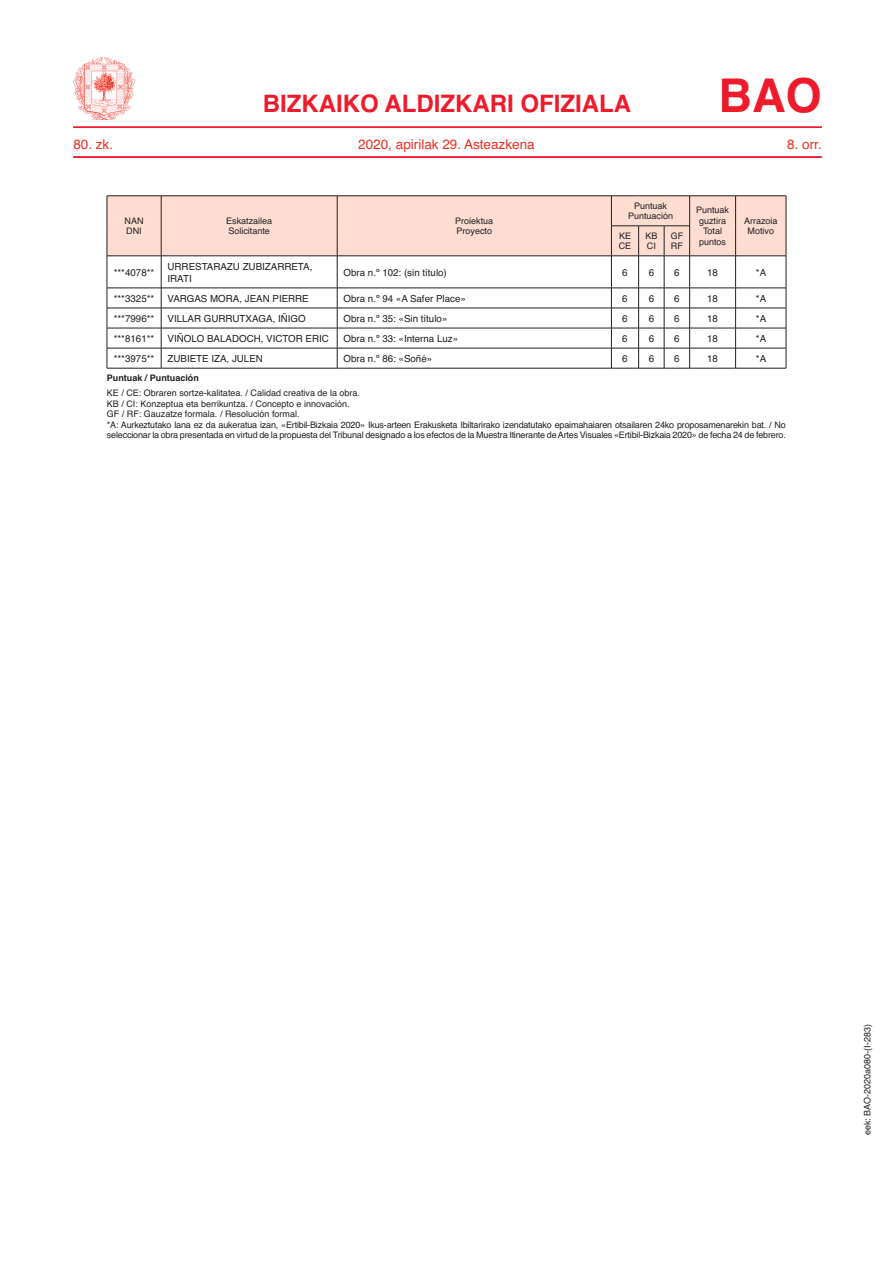
<style>
.page{position:relative;width:893px;height:1263px;background:#fff}
.page>*{position:absolute;margin:0;border:0;box-sizing:border-box;transform-origin:0 0}
.t1{font:700 46.5px "Helvetica";color:#ee1b2c}
.t2{font:700 24px "Helvetica";color:#ee1b2c}
.t3{font:13.5px "Helvetica";color:#ee2e22}
.t4{font:9.75px/12px "Helvetica";color:#231f20}
.t5{font:9px/10.5px "Helvetica";letter-spacing:-.02em;color:#231f20}
.t6{font:9px/10.5px "Helvetica";color:#231f20;text-align:center}
.t7{font:700 9px "Helvetica";color:#231f20}
</style>
<div class="page">
<hr style="left:73px;top:126px;width:749px;height:2px;background:#ee1b2c">
<hr style="left:73px;top:156px;width:749px;height:2px;background:#ee1b2c">
<img style="left:74px;top:58px;width:61px;height:61px">
<hr style="left:161px;top:256px;width:1px;height:32px;background:#231f20">
<hr style="left:337px;top:256px;width:1px;height:32px;background:#231f20">
<hr style="left:611px;top:256px;width:1px;height:32px;background:#231f20">
<hr style="left:638px;top:256px;width:1px;height:32px;background:#231f20">
<hr style="left:664px;top:256px;width:1px;height:32px;background:#231f20">
<hr style="left:689px;top:256px;width:1px;height:32px;background:#231f20">
<hr style="left:735px;top:256px;width:1px;height:32px;background:#231f20">
<hr style="left:107px;top:288px;width:54px;height:1px;background:#231f20">
<hr style="left:161px;top:288px;width:176px;height:1px;background:#231f20">
<hr style="left:337px;top:288px;width:274px;height:1px;background:#231f20">
<hr style="left:690px;top:288px;width:46px;height:1px;background:#231f20">
<hr style="left:736px;top:288px;width:50px;height:1px;background:#231f20">
<hr style="left:107px;top:308px;width:54px;height:1px;background:#231f20">
<hr style="left:161px;top:308px;width:176px;height:1px;background:#231f20">
<hr style="left:337px;top:308px;width:274px;height:1px;background:#231f20">
<hr style="left:690px;top:308px;width:46px;height:1px;background:#231f20">
<hr style="left:736px;top:308px;width:50px;height:1px;background:#231f20">
<hr style="left:107px;top:328px;width:54px;height:1px;background:#231f20">
<hr style="left:161px;top:328px;width:176px;height:1px;background:#231f20">
<hr style="left:337px;top:328px;width:274px;height:1px;background:#231f20">
<hr style="left:690px;top:328px;width:46px;height:1px;background:#231f20">
<hr style="left:736px;top:328px;width:50px;height:1px;background:#231f20">
<hr style="left:107px;top:348px;width:54px;height:1px;background:#231f20">
<hr style="left:161px;top:348px;width:176px;height:1px;background:#231f20">
<svg style="left:161px;top:288px;width:1px;height:80px"></svg>
<hr style="left:337px;top:348px;width:274px;height:1px;background:#231f20">
<svg style="left:337px;top:288px;width:1px;height:80px"></svg>
<hr style="left:690px;top:348px;width:46px;height:1px;background:#231f20">
<hr style="left:736px;top:348px;width:50px;height:1px;background:#231f20">
<svg style="left:735px;top:288px;width:1px;height:80px"></svg>
<hr style="left:107px;top:368px;width:54px;height:1px;background:#231f20">
<hr style="left:161px;top:368px;width:176px;height:1px;background:#231f20">
<hr style="left:337px;top:368px;width:274px;height:1px;background:#231f20">
<svg style="left:611px;top:288px;width:79px;height:81px"></svg>
<hr style="left:690px;top:368px;width:46px;height:1px;background:#231f20">
<hr style="left:736px;top:368px;width:50px;height:1px;background:#231f20">
<hr style="left:107px;top:256px;width:1px;height:32px;background:#231f20">
<hr style="left:786px;top:256px;width:1px;height:32px;background:#231f20">
<svg style="left:107px;top:288px;width:1px;height:80px"></svg>
<svg style="left:786px;top:288px;width:1px;height:80px"></svg>
<hr style="left:786px;top:196px;width:1px;height:30px;background:#231f20">
<hr style="left:786px;top:226px;width:1px;height:30px;background:#231f20">
<svg style="left:107px;top:196px;width:679px;height:61px"></svg>
<hr style="left:690px;top:256px;width:46px;height:1px;background:#231f20">
<hr style="left:736px;top:256px;width:50px;height:1px;background:#231f20">
<h2 class="t2" style="left:263px;top:84px;width:370px">BIZKAIKO ALDIZKARI OFIZIALA</h2>
<h1 class="t1" style="left:718px;top:58px;width:105px">BAO</h1>
<h3 class="t3" style="left:73px;top:134px;width:41px">80. zk.</h3>
<h3 class="t3" style="left:358px;top:134px;width:178px">2020, apirilak 29. Asteazkena</h3>
<h3 class="t3" style="left:787px;top:134px;width:36px">8. orr.</h3>
<p class="t5" style="left:125px;top:216px;width:20px">NAN<br>DNI</p>
<p class="t6" style="left:226px;top:216px;width:48px;text-align:left">Eskatzailea<br>Solicitante</p>
<p class="t6" style="left:455px;top:216px;width:40px;text-align:left">Proiektua<br>Proyecto</p>
<p class="t6" style="left:628px;top:201px;width:47px">Puntuak<br>Puntuación</p>
<p class="t6" style="left:696px;top:205px;width:35px">Puntuak guztira<br>Total puntos</p>
<p class="t6" style="left:744px;top:216px;width:35px">Arrazoia<br>Motivo</p>
<p class="t5" style="left:619px;top:231px;width:14px">KE<br>CE</p>
<p class="t5" style="left:645px;top:231px;width:14px">KB<br>CI</p>
<p class="t5" style="left:671px;top:231px;width:14px">GF<br>RF</p>
<p class="t4" style="left:114px;top:266px;width:42px">***4078**</p>
<p class="t4" style="left:168px;top:260px;width:146px">URRESTARAZU ZUBIZARRETA,<br>IRATI</p>
<p class="t4" style="left:344px;top:266px;width:105px">Obra n.º 102: (sin título)</p>
<p class="t4" style="left:622px;top:266px;width:7px">6</p>
<p class="t4" style="left:649px;top:266px;width:7px">6</p>
<p class="t4" style="left:674px;top:266px;width:7px">6</p>
<p class="t4" style="left:707px;top:266px;width:12px">18</p>
<p class="t4" style="left:756px;top:266px;width:12px">*A</p>
<p class="t4" style="left:114px;top:292px;width:42px">***3325**</p>
<p class="t4" style="left:168px;top:292px;width:143px">VARGAS MORA, JEAN PIERRE</p>
<p class="t4" style="left:344px;top:292px;width:124px">Obra n.º 94 «A Safer Place»</p>
<p class="t4" style="left:622px;top:292px;width:7px">6</p>
<p class="t4" style="left:649px;top:292px;width:7px">6</p>
<p class="t4" style="left:674px;top:292px;width:7px">6</p>
<p class="t4" style="left:707px;top:292px;width:12px">18</p>
<p class="t4" style="left:756px;top:292px;width:12px">*A</p>
<p class="t4" style="left:114px;top:313px;width:42px">***7996**</p>
<p class="t4" style="left:168px;top:313px;width:140px">VILLAR GURRUTXAGA, IÑIGO</p>
<p class="t4" style="left:344px;top:313px;width:105px">Obra n.º 35: «Sin título»</p>
<p class="t4" style="left:622px;top:313px;width:7px">6</p>
<p class="t4" style="left:649px;top:313px;width:7px">6</p>
<p class="t4" style="left:674px;top:313px;width:7px">6</p>
<p class="t4" style="left:707px;top:313px;width:12px">18</p>
<p class="t4" style="left:756px;top:313px;width:12px">*A</p>
<p class="t4" style="left:114px;top:333px;width:42px">***8161**</p>
<p class="t4" style="left:168px;top:333px;width:163px">VIÑOLO BALADOCH, VICTOR ERIC</p>
<p class="t4" style="left:344px;top:333px;width:116px">Obra n.º 33: «Interna Luz»</p>
<p class="t4" style="left:622px;top:333px;width:7px">6</p>
<p class="t4" style="left:649px;top:333px;width:7px">6</p>
<p class="t4" style="left:674px;top:333px;width:7px">6</p>
<p class="t4" style="left:707px;top:333px;width:12px">18</p>
<p class="t4" style="left:756px;top:333px;width:12px">*A</p>
<p class="t4" style="left:114px;top:353px;width:42px">***3975**</p>
<p class="t4" style="left:168px;top:353px;width:97px">ZUBIETE IZA, JULEN</p>
<p class="t4" style="left:344px;top:353px;width:90px">Obra n.º 86: «Soñé»</p>
<p class="t4" style="left:622px;top:353px;width:7px">6</p>
<p class="t4" style="left:649px;top:353px;width:7px">6</p>
<p class="t4" style="left:674px;top:353px;width:7px">6</p>
<p class="t4" style="left:707px;top:353px;width:12px">18</p>
<p class="t4" style="left:756px;top:353px;width:12px">*A</p>
<p class="t7" style="left:107px;top:371px;width:94px">Puntuak / Puntuación</p>
<p class="t5" style="left:107px;top:388px;width:680px">KE / CE: Obraren sortze-kalitatea. / Calidad creativa de la obra.<br>KB / CI: Konzeptua eta berrikuntza. / Concepto e innovación.<br>GF / RF: Gauzatze formala. / Resolución formal.<br>*A: Aurkeztutako lana ez da aukeratua izan, «Ertibil-Bizkaia 2020» Ikus-arteen Erakusketa Ibiltarirako izendatutako epaimahaiaren otsailaren 24ko proposamenarekin bat. / No seleccionar la obra presentada en virtud de la propuesta del Tribunal designado a los efectos de la Muestra Itinerante de Artes Visuales «Ertibil-Bizkaia 2020» de fecha 24 de febrero.</p>
<p class="t6" style="left:862px;top:1135px;width:113px;rotate:-90deg">eek: BAO-2020a080-(I-283)</p>
</div>
